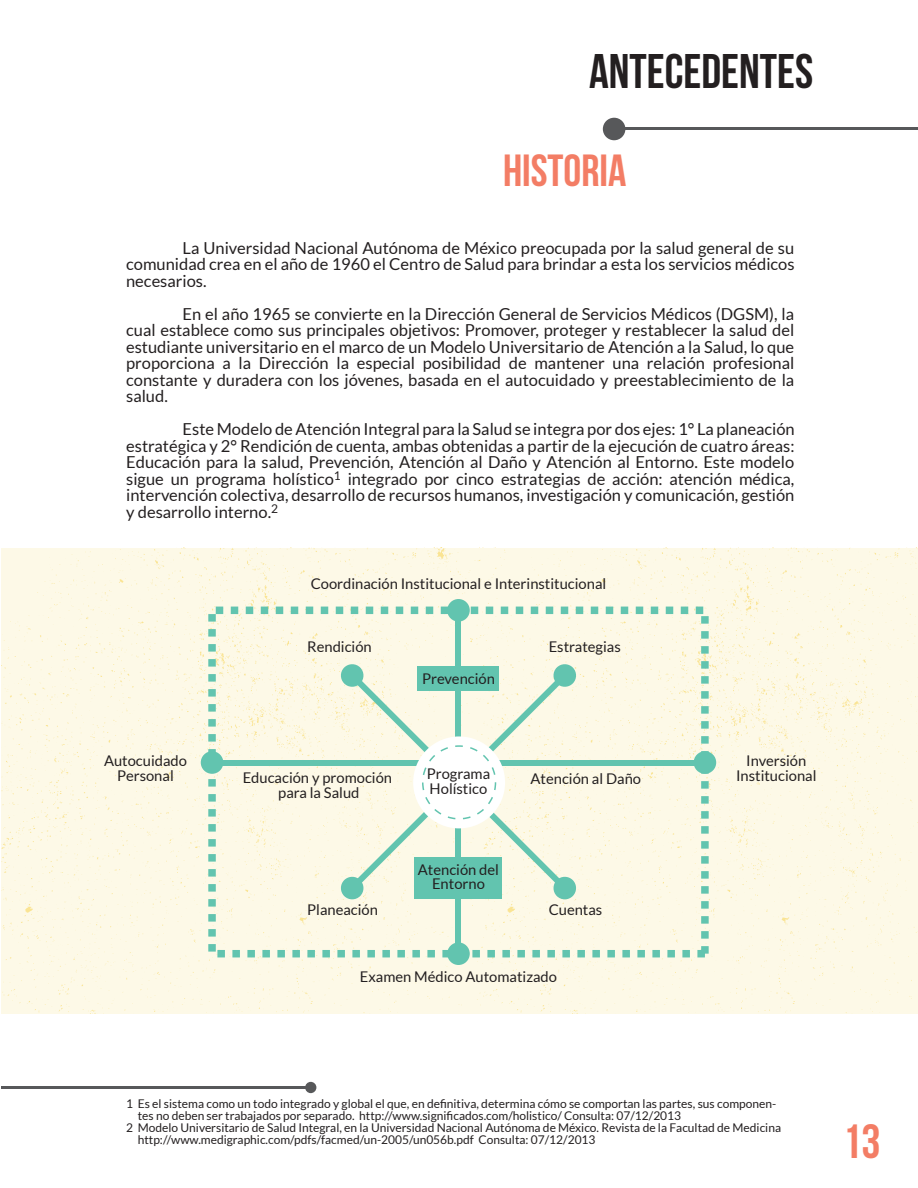
<style>
.page{position:relative;width:918px;height:1188px;background:#fff}
.page>*{position:absolute;margin:0;border:0;box-sizing:border-box;transform-origin:0 0}
.t1{font:48.6px "Bebas Neue";color:#231f20}
.t2{font:48px "Bebas Neue";color:#f37d65}
.t3{font:45px "Bebas Neue";color:#f37d65}
.t4{font:16.5px/16.5px "Lato";color:#231f20;text-align:justify}
.t5{font:14.7px/14.7px "Lato";color:#231f20;text-align:center}
.t6{font:12px "Lato";color:#231f20}
</style>
<div class="page">
<div style="left:511px;top:548px;width:407px;height:465px;background:#fdf9e7"></div>
<div style="left:1px;top:548px;width:510px;height:465px;background:#fdf9e7"></div>
<hr style="left:614px;top:128px;width:304px;height:2px;background:#57585a">
<div style="left:603px;top:118px;width:22px;height:22px;background:#57585a;border-radius:50%"></div>
<hr style="left:1px;top:1086px;width:310px;height:3px;background:#57585a">
<div style="left:305px;top:1082px;width:11px;height:11px;background:#57585a;border-radius:50%"></div>
<div style="left:447px;top:599px;width:23px;height:23px;background:#62c4af;border-radius:50%"></div>
<div style="left:447px;top:942px;width:23px;height:23px;background:#62c4af;border-radius:50%"></div>
<div style="left:694px;top:751px;width:22px;height:23px;background:#62c4af;border-radius:50%"></div>
<div style="left:201px;top:751px;width:22px;height:23px;background:#62c4af;border-radius:50%"></div>
<svg style="left:208px;top:607px;width:501px;height:350px;background:#ebf2e0"></svg>
<h1 class="t1" style="left:589px;top:45px;width:226px">ANTECEDENTES</h1>
<h3 class="t3" style="left:503px;top:145px;width:125px">HISTORIA</h3>
<p class="t4" style="left:126px;top:239px;width:670px;text-indent:56px">La Universidad Nacional Autónoma de México preocupada por la salud general de su comunidad crea en el año de 1960 el Centro de Salud para brindar a esta los servicios médicos necesarios.</p>
<p class="t4" style="left:126px;top:305px;width:670px;text-indent:56px">En el año 1965 se convierte en la Dirección General de Servicios Médicos (DGSM), la cual establece como sus principales objetivos: Promover, proteger y restablecer la salud del estudiante universitario en el marco de un Modelo Universitario de Atención a la Salud, lo que proporciona a la Dirección la especial posibilidad de mantener una relación profesional constante y duradera con los jóvenes, basada en el autocuidado y preestablecimiento de la salud.</p>
<p class="t4" style="left:126px;top:421px;width:670px;text-indent:57px">Este Modelo de Atención Integral para la Salud se integra por dos ejes: 1° La planeación estratégica y 2° Rendición de cuenta, ambas obtenidas a partir de la ejecución de cuatro áreas:<br>Educación para la salud, Prevención, Atención al Daño y Atención al Entorno. Este modelo sigue un programa holístico<sup>1</sup> integrado por cinco estrategias de acción: atención médica, intervención colectiva, desarrollo de recursos humanos, investigación y comunicación, gestión y desarrollo interno.<sup>2</sup></p>
<p class="t5" style="left:311px;top:577px;width:297px">Coordinación Institucional e Interinstitucional</p>
<p class="t5" style="left:307px;top:639px;width:66px">Rendición</p>
<p class="t5" style="left:549px;top:639px;width:74px">Estrategias</p>
<p class="t5" style="left:104px;top:754px;width:84px">Autocuidado<br>Personal</p>
<p class="t5" style="left:422px;top:671px;width:74px">Prevención</p>
<p class="t5" style="left:243px;top:770px;width:151px">Educación y promoción para la Salud</p>
<p class="t5" style="left:427px;top:767px;width:65px;text-align:left">Programa<br>Holístico</p>
<p class="t5" style="left:418px;top:862px;width:83px">Atención del<br>Entorno</p>
<p class="t5" style="left:531px;top:772px;width:112px">Atención al Daño</p>
<p class="t5" style="left:307px;top:902px;width:72px">Planeación</p>
<p class="t5" style="left:549px;top:902px;width:55px">Cuentas</p>
<p class="t5" style="left:360px;top:969px;width:199px">Examen Médico Automatizado</p>
<p class="t5" style="left:736px;top:754px;width:82px">Inversión<br>Institucional</p>
<p class="t6" style="left:126px;top:1097px;width:652px">1 Es el sistema como un todo integrado y global el que, en definitiva, determina cómo se comportan las partes, sus componen-</p>
<p class="t6" style="left:138px;top:1109px;width:545px">tes no deben ser trabajados por separado. http://www.significados.com/holistico/ Consulta: 07/12/2013</p>
<p class="t6" style="left:126px;top:1121px;width:656px">2 Modelo Universitario de Salud Integral, en la Universidad Nacional Autónoma de México. Revista de la Facultad de Medicina</p>
<p class="t6" style="left:138px;top:1133px;width:459px">http://www.medigraphic.com/pdfs/facmed/un-2005/un056b.pdf Consulta: 07/12/2013</p>
<h2 class="t2" style="left:842px;top:1115px;width:40px">13</h2>
</div>
